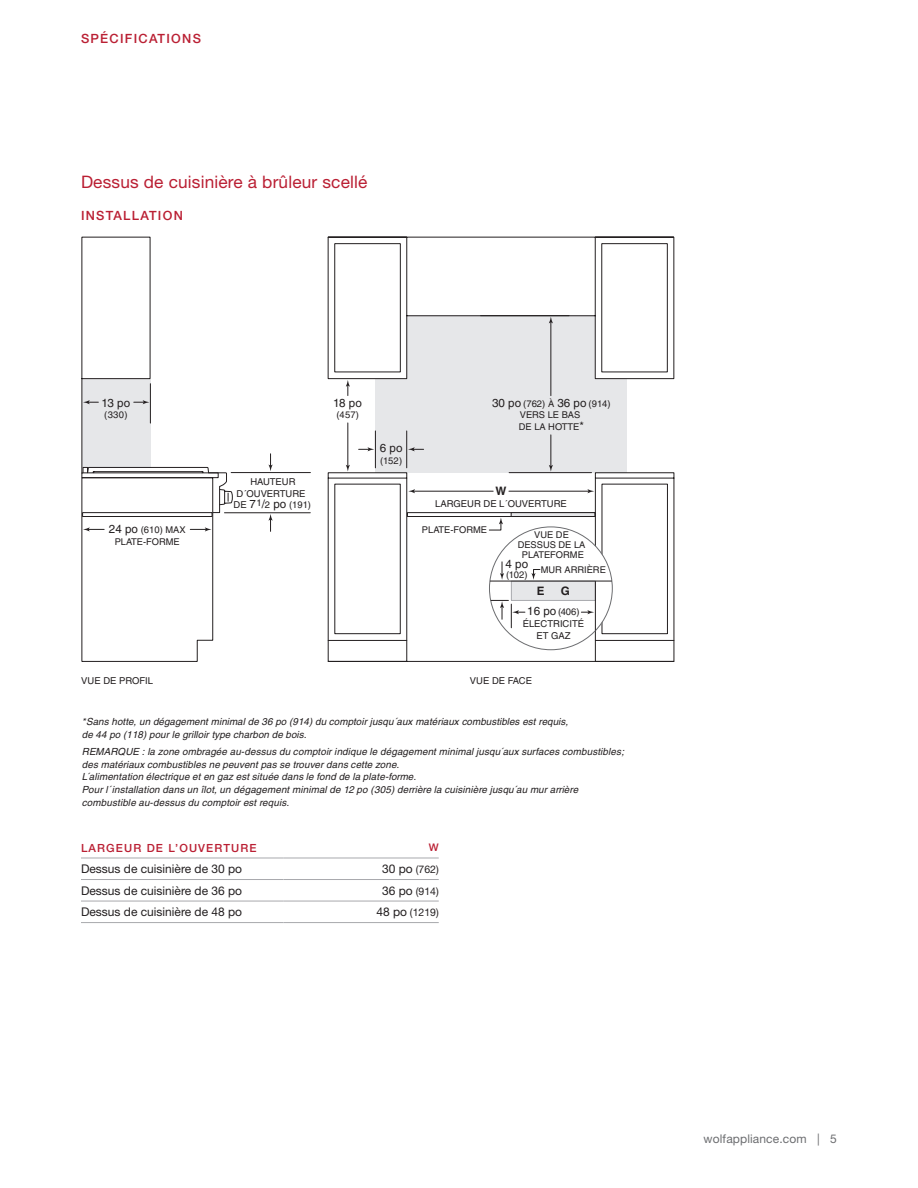
<style>
.page{position:relative;width:918px;height:1188px;background:#fff}
.page>*{position:absolute;margin:0;border:0;box-sizing:border-box;transform-origin:0 0}
.t1{font:17.25px "Helvetica Neue LT Std";letter-spacing:.01em;color:#ba1f33}
.t2{font:500 12.75px "Helvetica Neue LT Std";letter-spacing:.1em;color:#ba1f33}
.t3{font:12px "Helvetica Neue LT Std";color:#231f20}
.t4{font:12px "Helvetica Neue LT Std";letter-spacing:.01em;color:#6c6d70}
.t5{font:11.7px "Helvetica";letter-spacing:.01em;color:#231f20}
.t6{font:700 11.7px "Helvetica";color:#231f20}
.t7{font:500 11.25px "Helvetica Neue LT Std";letter-spacing:.1em;color:#ba1f33}
.t8{font:10.5px "Helvetica Neue LT Std";color:#231f20}
.t9{font:500 10.5px "Helvetica Neue LT Std";color:#ba1f33}
.t10{font:italic 9.75px/12.8px "Helvetica";letter-spacing:.01em;color:#231f20}
.t11{font:9.45px/11.7px "Helvetica";color:#231f20;text-align:center}
.t12{font:9.3px/10.2px "Helvetica";color:#231f20}
.s1{font-size:11.7px}
.s2{font-size:9.3px}
.s3{font-size:12px}
</style>
<div class="page">
<div style="left:375px;top:379px;width:252px;height:94px;background:#e6e7e9"></div>
<svg style="left:327px;top:237px;width:347px;height:143px"></svg>
<svg style="left:346px;top:465px;width:4px;height:6px"></svg>
<hr style="left:348px;top:423px;width:1px;height:44px;background:#231f20">
<svg style="left:346px;top:380px;width:4px;height:16px"></svg>
<hr style="left:406px;top:431px;width:1px;height:37px;background:#231f20">
<hr style="left:375px;top:431px;width:1px;height:37px;background:#231f20">
<svg style="left:327px;top:472px;width:254px;height:190px"></svg>
<svg style="left:408px;top:447px;width:16px;height:4px"></svg>
<svg style="left:359px;top:447px;width:15px;height:4px"></svg>
<svg style="left:408px;top:489px;width:7px;height:4px"></svg>
<hr style="left:413px;top:491px;width:80px;height:1px;background:#231f20">
<hr style="left:509px;top:491px;width:80px;height:1px;background:#231f20">
<svg style="left:334px;top:243px;width:334px;height:130px"></svg>
<hr style="left:551px;top:321px;width:1px;height:75px;background:#231f20">
<svg style="left:549px;top:465px;width:4px;height:7px"></svg>
<hr style="left:551px;top:435px;width:1px;height:32px;background:#231f20">
<hr style="left:509px;top:472px;width:83px;height:1px;background:#231f20">
<hr style="left:231px;top:472px;width:79px;height:1px;background:#231f20">
<hr style="left:224px;top:513px;width:86px;height:1px;background:#231f20">
<svg style="left:269px;top:514px;width:4px;height:17px"></svg>
<svg style="left:269px;top:454px;width:4px;height:17px"></svg>
<div style="left:407px;top:512px;width:188px;height:5px;border:1px solid #231f20"></div>
<svg style="left:511px;top:512px;width:70px;height:5px"></svg>
<svg style="left:489px;top:518px;width:14px;height:13px"></svg>
<div style="left:489px;top:527px;width:123px;height:123px;background:#fff;border-radius:50%"></div>
<svg style="left:581px;top:472px;width:93px;height:190px"></svg>
<div style="left:511px;top:581px;width:85px;height:20px;background:#e6e7e9;border:1px solid #a8a9ad"></div>
<hr style="left:595px;top:581px;width:1px;height:49px;background:#231f20">
<svg style="left:531px;top:569px;width:10px;height:11px"></svg>
<svg style="left:500px;top:562px;width:4px;height:18px"></svg>
<svg style="left:491px;top:600px;width:34px;height:28px"></svg>
<hr style="left:490px;top:581px;width:121px;height:1px;background:#231f20">
<svg style="left:81px;top:237px;width:152px;height:425px"></svg>
<hr style="left:81px;top:858px;width:203px;height:1px;background:#a8a9ad">
<hr style="left:284px;top:858px;width:155px;height:1px;background:#a8a9ad">
<hr style="left:81px;top:879px;width:203px;height:1px;background:#a8a9ad">
<hr style="left:284px;top:879px;width:155px;height:1px;background:#a8a9ad">
<hr style="left:81px;top:901px;width:203px;height:1px;background:#a8a9ad">
<hr style="left:284px;top:901px;width:155px;height:1px;background:#a8a9ad">
<hr style="left:81px;top:922px;width:203px;height:1px;background:#a8a9ad">
<hr style="left:284px;top:922px;width:155px;height:1px;background:#a8a9ad">
<h2 class="t2" style="left:81px;top:31px;width:122px">SPÉCIFICATIONS</h2>
<h1 class="t1" style="left:81px;top:171px;width:288px">Dessus de cuisinière à brûleur scellé</h1>
<h2 class="t2" style="left:81px;top:208px;width:103px">INSTALLATION</h2>
<p class="t5" style="left:101px;top:396px;width:30px">13 po</p>
<p class="t11" style="left:104px;top:409px;width:25px">(330)</p>
<p class="t11" style="left:109px;top:524px;width:78px"><span class="s1">24 po</span> (610) <span class="s2">MAX</span></p>
<p class="t12" style="left:115px;top:537px;width:67px">PLATE-FORME</p>
<p class="t11" style="left:234px;top:476px;width:79px">HAUTEUR<br>D´OUVERTURE<br>DE <span class="s1">7</span>1<span class="s1">/</span>2 <span class="s1">po</span> (191)</p>
<p class="t5" style="left:333px;top:396px;width:30px">18 po</p>
<p class="t11" style="left:336px;top:409px;width:24px">(457)</p>
<p class="t5" style="left:380px;top:441px;width:24px">6 po</p>
<p class="t11" style="left:380px;top:454px;width:23px">(152)</p>
<p class="t11" style="left:492px;top:397px;width:120px"><span class="s1">30 po</span> (762) <span class="s2">À</span> <span class="s1">36 po</span> (914)</p>
<p class="t12" style="left:519px;top:409px;width:67px;line-height:11.7px">VERS LE BAS<br>DE LA HOTTE<span class="s1">*</span></p>
<p class="t6" style="left:496px;top:484px;width:12px">W</p>
<p class="t11" style="left:435px;top:497px;width:133px">LARGEUR DE L´OUVERTURE</p>
<p class="t12" style="left:422px;top:525px;width:67px">PLATE-FORME</p>
<p class="t12" style="left:518px;top:530px;width:69px;text-align:center">VUE DE<br>DESSUS DE LA<br>PLATEFORME</p>
<p class="t5" style="left:506px;top:557px;width:24px">4 po</p>
<p class="t11" style="left:506px;top:569px;width:23px">(102)</p>
<p class="t12" style="left:541px;top:565px;width:67px">MUR ARRIÈRE</p>
<p class="t6" style="left:537px;top:583px;width:9px">E</p>
<p class="t6" style="left:561px;top:583px;width:11px">G</p>
<p class="t11" style="left:523px;top:606px;width:63px"><span class="s1">16 po</span> (406)<br>ÉLECTRICITÉ<br>ET GAZ</p>
<p class="t11" style="left:81px;top:675px;width:73px">VUE DE PROFIL</p>
<p class="t11" style="left:470px;top:675px;width:64px">VUE DE FACE</p>
<p class="t10" style="left:82px;top:715px;width:488px">*Sans hotte, un dégagement minimal de 36 po (914) du comptoir jusqu´aux matériaux combustibles est requis, de 44 po (118) pour le grilloir type charbon de bois.</p>
<p class="t10" style="left:82px;top:745px;width:544px">REMARQUE : la zone ombragée au-dessus du comptoir indique le dégagement minimal jusqu´aux surfaces combustibles; des matériaux combustibles ne peuvent pas se trouver dans cette zone.<br>L´alimentation électrique et en gaz est située dans le fond de la plate-forme.<br>Pour l´installation dans un îlot, un dégagement minimal de 12 po (305) derrière la cuisinière jusqu´au mur arrière combustible au-dessus du comptoir est requis.</p>
<p class="t7" style="left:81px;top:841px;width:177px">LARGEUR DE L’OUVERTURE</p>
<p class="t9" style="left:429px;top:841px;width:11px">W</p>
<p class="t3" style="left:81px;top:862px;width:163px">Dessus de cuisinière de 30 po</p>
<p class="t8" style="left:382px;top:863px;width:58px"><span class="s3">30 po</span> (762)</p>
<p class="t3" style="left:81px;top:883px;width:163px">Dessus de cuisinière de 36 po</p>
<p class="t8" style="left:382px;top:885px;width:58px"><span class="s3">36 po</span> (914)</p>
<p class="t3" style="left:81px;top:905px;width:163px">Dessus de cuisinière de 48 po</p>
<p class="t8" style="left:376px;top:906px;width:64px"><span class="s3">48 po</span> (1219)</p>
<p class="t4" style="left:704px;top:1131px;width:135px">wolfappliance.com | 5</p>
</div>
